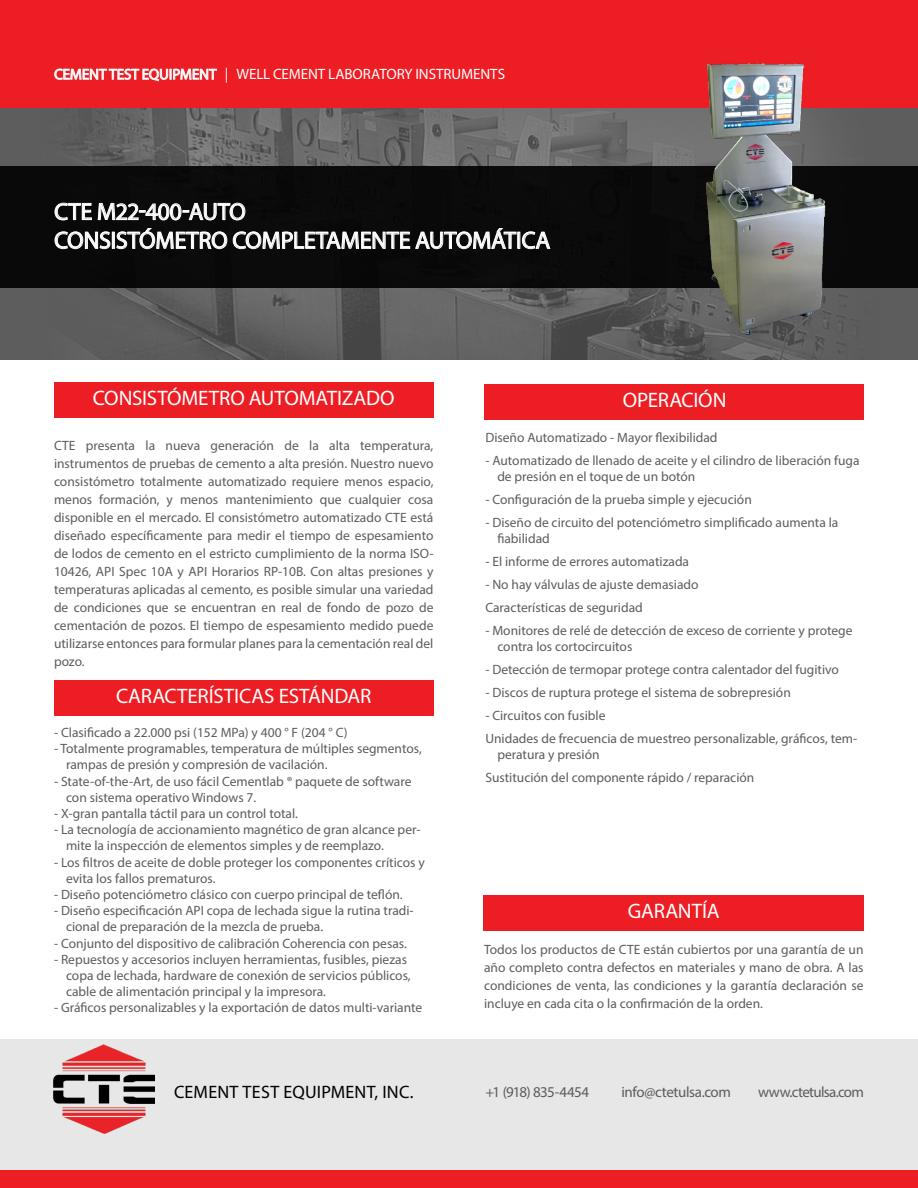
<style>
.page{position:relative;width:918px;height:1188px;background:#fff}
.page>*{position:absolute;margin:0;border:0;box-sizing:border-box;transform-origin:0 0}
.t1{font:24px/28.8px "Myriad Pro";letter-spacing:-.005em;color:#fff}
.t2{font:21px "Myriad Pro";letter-spacing:-.005em;color:#fff}
.t3{font:18px "Myriad Pro";letter-spacing:.015em;color:#000}
.t4{font:15px "Myriad Pro";letter-spacing:-.005em;color:#fff}
.t5{font:15px "Myriad Pro";letter-spacing:-.03em;color:#5c5c5c}
.t6{font:13.5px/18px "Myriad Pro";color:#5c5c5c}
</style>
<div class="page">
<div style="left:0;top:0;width:918px;height:108px;background:#ed1d24"></div>
<svg style="left:54px;top:68px;width:163px;height:14px"></svg>
<img style="left:1px;top:108px;width:916px;height:252px">
<div style="left:0;top:166px;width:918px;height:122px;background:#0a0a0a"></div>
<svg style="left:54px;top:202px;width:497px;height:48px"></svg>
<div style="left:54px;top:382px;width:380px;height:36px;background:#ed1d24"></div>
<div style="left:54px;top:680px;width:380px;height:36px;background:#ed1d24"></div>
<div style="left:484px;top:384px;width:380px;height:36px;background:#ed1d24"></div>
<div style="left:483px;top:896px;width:381px;height:36px;background:#ed1d24"></div>
<div style="left:0;top:1040px;width:918px;height:148px;background:#e7e7e7"></div>
<div style="left:0;top:1170px;width:918px;height:18px;background:#ed1d24"></div>
<img style="left:54px;top:1044px;width:101px;height:90px">
<img style="left:704px;top:63px;width:123px;height:271px">
<p class="t4" style="left:54px;top:65px;width:453px">Cement Test Equipment | Well Cement Laboratory Instruments</p>
<h1 class="t1" style="left:54px;top:197px;width:498px">CTE M22-400-AUTO<br>Consistómetro completamente automática</h1>
<h2 class="t2" style="left:93px;top:385px;width:303px">Consistómetro Automatizado</h2>
<p class="t6" style="left:54px;top:436px;width:381px;text-align:justify;text-indent:32px">presenta la nueva generación de la alta temperatura, instrumentos de pruebas de cemento a alta presión. Nuestro nuevo consistómetro totalmente automatizado requiere menos espacio, menos formación, y menos mantenimiento que cualquier cosa disponible en el mercado. El consistómetro automatizado CTE está diseñado específicamente para medir el tiempo de espesamiento de lodos de cemento en el estricto cumplimiento de la norma ISO-10426, API</p>
<p class="t6" style="left:54px;top:436px;width:16px">CTE</p>
<p class="t6" style="left:54px;top:562px;width:381px;text-align:justify;text-indent:158px">Horarios RP-10B. Con altas presiones y temperaturas aplicadas al cemento, es posible simular una variedad de condiciones que se encuentran en real de fondo de pozo de cementación de pozos. El tiempo de espesamiento medido puede utilizarse entonces para formular planes para la cementación real del pozo.</p>
<p class="t6" style="left:119px;top:562px;width:77px">Spec 10A y API</p>
<h2 class="t2" style="left:116px;top:683px;width:257px">Características estándar</h2>
<p class="t6" style="left:54px;top:723px;width:295px">- Clasificado a 22.000 psi (152 MPa) y 400 ° F (204 ° C)</p>
<p class="t6" style="left:66px;top:740px;width:357px;line-height:16.2px;text-indent:-12px">- Totalmente programables, temperatura de múltiples segmentos, rampas de presión y compresión de vacilación.</p>
<p class="t6" style="left:66px;top:773px;width:347px;line-height:16.2px;text-indent:-12px">- State-of-the-Art, de uso fácil Cementlab ® paquete de software con sistema operativo Windows 7.</p>
<p class="t6" style="left:54px;top:804px;width:245px">- X-gran pantalla táctil para un control total.</p>
<p class="t6" style="left:66px;top:821px;width:356px;line-height:16.2px;text-indent:-12px">- La tecnología de accionamiento magnético de gran alcance per&shy;mite la inspección de elementos simples y de reemplazo.</p>
<p class="t6" style="left:66px;top:854px;width:360px;line-height:16.2px;text-indent:-12px">- Los filtros de aceite de doble proteger los componentes críticos y evita los fallos prematuros.</p>
<p class="t6" style="left:54px;top:885px;width:350px">- Diseño potenciómetro clásico con cuerpo principal de teflón.</p>
<p class="t6" style="left:66px;top:902px;width:349px;line-height:16.2px;text-indent:-12px">- Diseño especificación API copa de lechada sigue la rutina tradi&shy;cional de preparación de la mezcla de prueba.</p>
<p class="t6" style="left:54px;top:934px;width:354px">- Conjunto del dispositivo de calibración Coherencia con pesas.</p>
<p class="t6" style="left:66px;top:951px;width:346px;line-height:16.2px;text-indent:-12px">- Repuestos y accesorios incluyen herramientas, fusibles, piezas copa de lechada, hardware de conexión de servicios públicos, cable de alimentación principal y la impresora.</p>
<p class="t6" style="left:54px;top:999px;width:370px">- Gráficos personalizables y la exportación de datos multi-variante</p>
<h2 class="t2" style="left:623px;top:387px;width:105px">operación</h2>
<p class="t6" style="left:485px;top:428px;width:234px">Diseño Automatizado - Mayor flexibilidad</p>
<p class="t6" style="left:497px;top:452px;width:364px;line-height:16.2px;text-indent:-12px">- Automatizado de llenado de aceite y el cilindro de liberación fuga de presión en el toque de un botón</p>
<p class="t6" style="left:485px;top:490px;width:268px">- Configuración de la prueba simple y ejecución</p>
<p class="t6" style="left:497px;top:514px;width:343px;line-height:16.2px;text-indent:-12px">- Diseño de circuito del potenciómetro simplificado aumenta la fiabilidad</p>
<p class="t6" style="left:485px;top:553px;width:205px">- El informe de errores automatizada</p>
<p class="t6" style="left:485px;top:573px;width:215px;line-height:23px">- No hay válvulas de ajuste demasiado<br>Características de seguridad</p>
<p class="t6" style="left:497px;top:622px;width:357px;line-height:16.2px;text-indent:-12px">- Monitores de relé de detección de exceso de corriente y protege contra los cortocircuitos</p>
<p class="t6" style="left:485px;top:661px;width:355px">- Detección de termopar protege contra calentador del fugitivo</p>
<p class="t6" style="left:485px;top:684px;width:307px">- Discos de ruptura protege el sistema de sobrepresión</p>
<p class="t6" style="left:485px;top:704px;width:374px;line-height:23px">- Circuitos con fusible<br>Unidades de frecuencia de muestreo personalizable, gráficos, tem-</p>
<p class="t6" style="left:485px;top:743px;width:271px;line-height:23px;text-indent:12px">peratura y presión<br>Sustitución del componente rápido / reparación</p>
<h2 class="t2" style="left:628px;top:898px;width:93px">garantía</h2>
<p class="t6" style="left:484px;top:940px;width:381px;text-align:justify">Todos los productos de CTE están cubiertos por una garantía de un año completo contra defectos en materiales y mano de obra. A las condiciones de venta, las condiciones y la garantía declaración se incluye en cada cita o la confirmación de la orden.</p>
<h3 class="t3" style="left:174px;top:1081px;width:241px">Cement Test Equipment, Inc.</h3>
<p class="t5" style="left:485px;top:1083px;width:105px">+1 (918) 835-4454</p>
<p class="t5" style="left:622px;top:1083px;width:111px">info@ctetulsa.com</p>
<p class="t5" style="left:758px;top:1083px;width:107px">www.ctetulsa.com</p>
</div>
